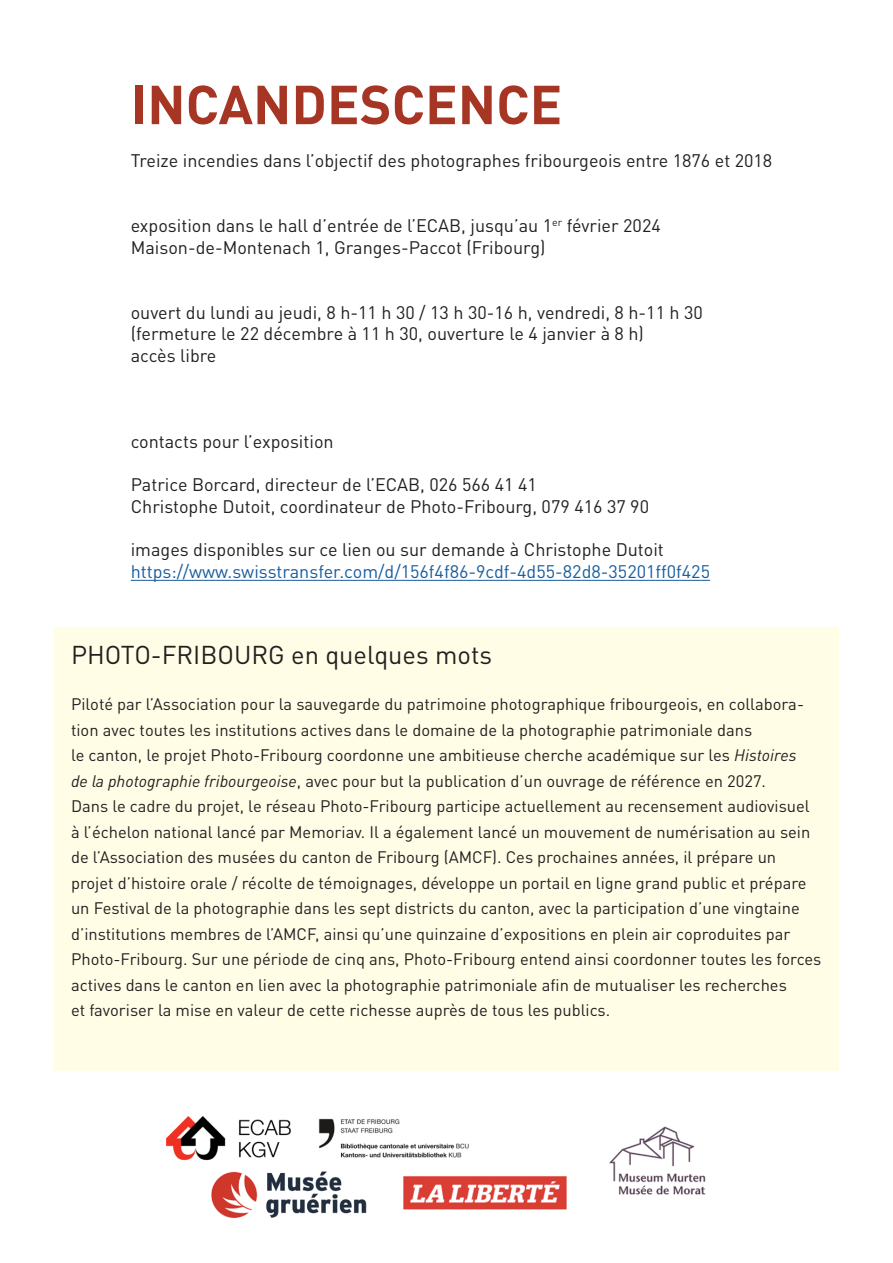
<style>
.page{position:relative;width:893px;height:1263px;background:#fff}
.page>*{position:absolute;margin:0;border:0;box-sizing:border-box;transform-origin:0 0}
.t1{font:700 54px "DINOT";color:#a73523}
.t2{font:25.5px "DINOT";color:#231f20}
.t3{font:18px/21.6px "DINOT";color:#231f20}
.t4{font:18px/21.6px "DINOT";color:#175d9e}
.t5{font:16.5px/25.5px "DINOT";color:#231f20}
.s1{color:#231f20}
.s2{font-style:italic}
</style>
<div class="page">
<div style="left:54px;top:627px;width:785px;height:444px;background:#fffde6"></div>
<hr style="left:131px;top:580px;width:579px;height:1px;background:#175d9e">
<img style="left:166px;top:1116px;width:540px;height:102px">
<p class="t1" style="left:131px;top:69px;width:433px">INCANDESCENCE</p>
<p class="t3" style="left:131px;top:150px;width:643px">Treize incendies dans l’objectif des photographes fribourgeois entre 1876 et 2018</p>
<p class="t3" style="left:131px;top:215px;width:531px">exposition dans le hall d’entrée de l’ECAB, jusqu’au 1<sup>er</sup> février 2024<br>Maison-de-Montenach 1, Granges-Paccot (Fribourg)</p>
<p class="t3" style="left:131px;top:301px;width:574px">ouvert du lundi au jeudi, 8 h-11 h 30 / 13 h 30-16 h, vendredi, 8 h-11 h 30</p>
<p class="t3" style="left:131px;top:323px;width:515px">(fermeture le 22 décembre à 11 h 30, ouverture le 4 janvier à 8 h)</p>
<p class="t3" style="left:131px;top:344px;width:87px">accès libre</p>
<p class="t3" style="left:131px;top:431px;width:204px">contacts pour l’exposition</p>
<p class="t3" style="left:131px;top:474px;width:408px">Patrice Borcard, directeur de l’ECAB, 026 566 41 41</p>
<p class="t3" style="left:131px;top:495px;width:520px">Christophe Dutoit, coordinateur de Photo-Fribourg, 079 416 37 90</p>
<p class="t4" style="left:131px;top:539px;width:581px"><span class="s1">images disponibles sur ce lien ou sur demande à Christophe Dutoit </span>https://www.swisstransfer.com/d/156f4f86-9cdf-4d55-82d8-35201ff0f425</p>
<p class="t2" style="left:71px;top:639px;width:423px">PHOTO-FRIBOURG en quelques mots</p>
<p class="t5" style="left:71px;top:691px;width:752px">Piloté par l’Association pour la sauvegarde du patrimoine photographique fribourgeois, en collabora&shy;tion avec toutes les institutions actives dans le domaine de la photographie patrimoniale dans<br>le canton, le projet Photo-Fribourg coordonne une ambitieuse cherche académique sur les <span class="s2">Histoires<br>de la photographie fribourgeoise</span>, avec pour but la publication d’un ouvrage de référence en 2027.<br>Dans le cadre du projet, le réseau Photo-Fribourg participe actuellement au recensement audiovisuel à l’échelon national lancé par Memoriav. Il a également lancé un mouvement de numérisation au sein de l’Association des musées du canton de Fribourg (AMCF). Ces prochaines années, il prépare un projet d’histoire orale / récolte de témoignages, développe un portail en ligne grand public et prépare un Festival de la photographie dans les sept districts du canton, avec la participation d’une vingtaine d’institutions membres de l’AMCF, ainsi qu’une quinzaine d’expositions en plein air coproduites par Photo-Fribourg. Sur une période de cinq ans, Photo-Fribourg entend ainsi coordonner toutes les forces actives dans le canton en lien avec la photographie patrimoniale afin de mutualiser les recherches<br>et favoriser la mise en valeur de cette richesse auprès de tous les publics.</p>
</div>
